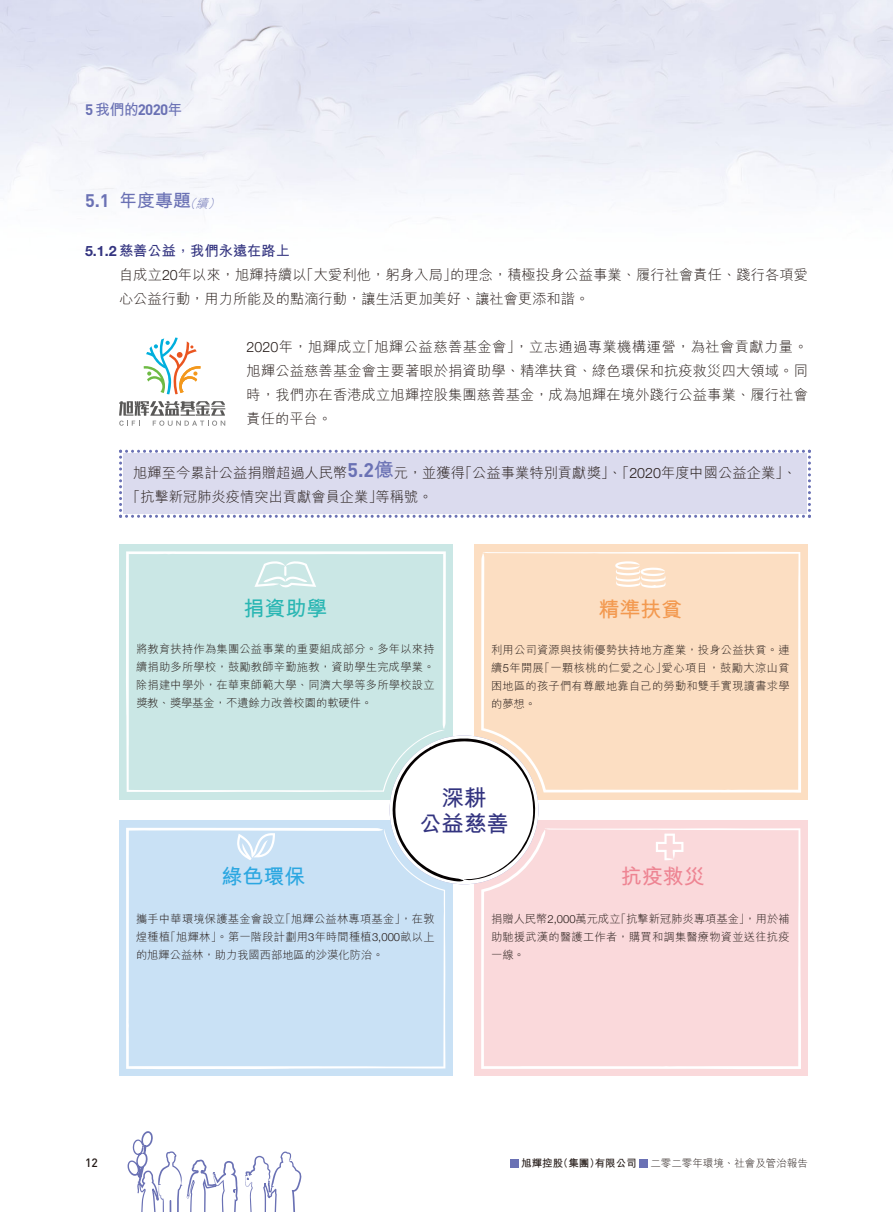
<style>
.page{position:relative;width:893px;height:1212px;background:#fff}
.page>*{position:absolute;margin:0;border:0;box-sizing:border-box;transform-origin:0 0}
.t1{font:22.5px/25.5px "M Hei HK Bold E Ten B5 H";color:#333480;text-align:center}
.t2{font:21px "M Hei HK Bold E Ten B5 H";color:#29b6b3}
.t3{font:21px "M Hei HK Bold E Ten B5 H";color:#f3994f}
.t4{font:21px "M Hei HK Bold E Ten B5 H";color:#ee8593}
.t5{font:21px "M Hei HK Bold E Ten B5 H";color:#2ca7e1}
.t6{font:18px "M Hei HK Bold E Ten B5 H";color:#6a71b4}
.t7{font:700 15px "DIN Pro";color:#6a71b4}
.t8{font:14.25px/24px "M Hei HK Light E Ten B5 H";color:#231916}
.t9{font:14.25px "M Hei HK Bold E Ten B5 H";color:#333480}
.t10{font:500 12px "DIN Pro";color:#231916}
.t11{font:11.25px/18px "M Hei HK Light E Ten B5 H";letter-spacing:.02em;color:#231916;text-align:justify}
.t12{font:10.5px "M Hei HK Light E Ten B5 H";color:#231916}
.t13{font:10.5px "M Hei HK Bold E Ten B5 H";color:#231916}
.s1{font-family:"M Hei HK Bold E Ten B5 H";font-weight:400}
.s2{font-family:"DIN Pro";font-weight:700}
.s3{font-family:"M Hei HK Light E Ten B5 H";font-style:italic;font-size:12px}
.s4{font-family:"Helvetica Neue LT Std";font-weight:700}
.s5{font-family:"Helvetica Neue LT Std";font-weight:300}
.s6{font-family:"DIN Pro";font-weight:700;font-size:19.5px;color:#6a71b4}
.s7{font-family:"M Hei HK Bold E Ten B5 H";font-size:19.5px;color:#6a71b4}
</style>
<div class="page">
<img style="left:0;top:0;width:893px;height:1179px">
<div style="left:510px;top:1159px;width:9px;height:8px;background:#6a71b4"></div>
<div style="left:639px;top:1159px;width:9px;height:8px;background:#6a71b4"></div>
<svg style="left:128px;top:1131px;width:173px;height:81px"></svg>
<svg style="left:119px;top:401px;width:106px;height:25px"></svg>
<svg style="left:144px;top:338px;width:56px;height:56px"></svg>
<svg style="left:119px;top:450px;width:692px;height:68px;background:#d9d9ed"></svg>
<div style="left:119px;top:544px;width:334px;height:255px;background:#cae7e5"></div>
<div style="left:474px;top:544px;width:334px;height:255px;background:#fcdec2"></div>
<div style="left:119px;top:821px;width:334px;height:255px;background:#c9e1f5"></div>
<div style="left:474px;top:821px;width:334px;height:255px;background:#fad9db"></div>
<svg style="left:126px;top:551px;width:320px;height:241px"></svg>
<svg style="left:481px;top:552px;width:320px;height:241px"></svg>
<svg style="left:393px;top:738px;width:142px;height:143px"></svg>
<svg style="left:615px;top:561px;width:51px;height:27px"></svg>
<svg style="left:481px;top:828px;width:320px;height:241px"></svg>
<svg style="left:126px;top:828px;width:320px;height:241px"></svg>
<h3 class="t7" style="left:85px;top:105px;width:99px">5 <span class="s1">我們的</span>2020<span class="s1">年</span></h3>
<h3 class="t6" style="left:85px;top:194px;width:139px"><span class="s2">5.1</span> 年度專題<span class="s3">（續）</span></h3>
<p class="t9" style="left:85px;top:245px;width:207px"><span class="s4">5.1.2</span> 慈善公益，我們永遠在路上</p>
<p class="t8" style="left:119px;top:264px;width:690px">自成立<span class="s5">20</span>年以來，旭輝持續以「大愛利他，躬身入局」的理念，積極投身公益事業、履行社會責任、踐行各項愛心公益行動，用力所能及的點滴行動，讓生活更加美好、讓社會更添和諧。</p>
<p class="t8" style="left:247px;top:336px;width:563px;text-align:justify"><span class="s5">2020</span>年，旭輝成立「旭輝公益慈善基金會」，立志通過專業機構運營，為社會貢獻力量。旭輝公益慈善基金會主要著眼於捐資助學、精準扶貧、綠色環保和抗疫救災四大領域。同時，我們亦在香港成立旭輝控股集團慈善基金，成為旭輝在境外踐行公益事業、履行社會責任的平台。</p>
<p class="t8" style="left:126px;top:462px;width:672px;text-indent:7px">旭輝至今累計公益捐贈超過人民幣<span class="s6">5.2</span><span class="s7">億</span>元，並獲得「公益事業特別貢獻獎」、「<span class="s5">2020</span>年度中國公益企業」、「抗擊新冠肺炎疫情突出貢獻會員企業」等稱號。</p>
<h2 class="t2" style="left:243px;top:600px;width:85px">捐資助學</h2>
<p class="t11" style="left:136px;top:641px;width:300px">將教育扶持作為集團公益事業的重要組成部分。多年以來持續捐助多所學校，鼓勵教師辛勤施教，資助學生完成學業。除捐建中學外，在華東師範大學、同濟大學等多所學校設立獎教、獎學基金，不遺餘力改善校園的軟硬件。</p>
<h2 class="t3" style="left:598px;top:601px;width:85px">精準扶貧</h2>
<p class="t11" style="left:491px;top:642px;width:300px">利用公司資源與技術優勢扶持地方產業，投身公益扶貧。連續<span class="s5">5</span>年開展「一顆核桃的仁愛之心」愛心項目，鼓勵大涼山貧困地區的孩子們有尊嚴地靠自己的勞動和雙手實現讀書求學的夢想。</p>
<h1 class="t1" style="left:419px;top:788px;width:91px">深耕<br>公益慈善</h1>
<h2 class="t5" style="left:222px;top:868px;width:85px">綠色環保</h2>
<p class="t11" style="left:136px;top:911px;width:300px">攜手中華環境保護基金會設立「旭輝公益林專項基金」，在敦煌種植「旭輝林」。第一階段計劃用<span class="s5">3</span>年時間種植<span class="s5">3,000</span>畝以上的旭輝公益林，助力我國西部地區的沙漠化防治。</p>
<h2 class="t4" style="left:621px;top:868px;width:85px">抗疫救災</h2>
<p class="t11" style="left:491px;top:911px;width:300px">捐贈人民幣<span class="s5">2,000</span>萬元成立「抗擊新冠肺炎專項基金」，用於補助馳援武漢的醫護工作者，購買和調集醫療物資並送往抗疫一線。</p>
<p class="t10" style="left:85px;top:1158px;width:14px">12</p>
<p class="t13" style="left:521px;top:1159px;width:117px">旭輝控股（集團）有限公司</p>
<p class="t12" style="left:650px;top:1159px;width:159px">二零二零年環境、社會及管治報告</p>
</div>
